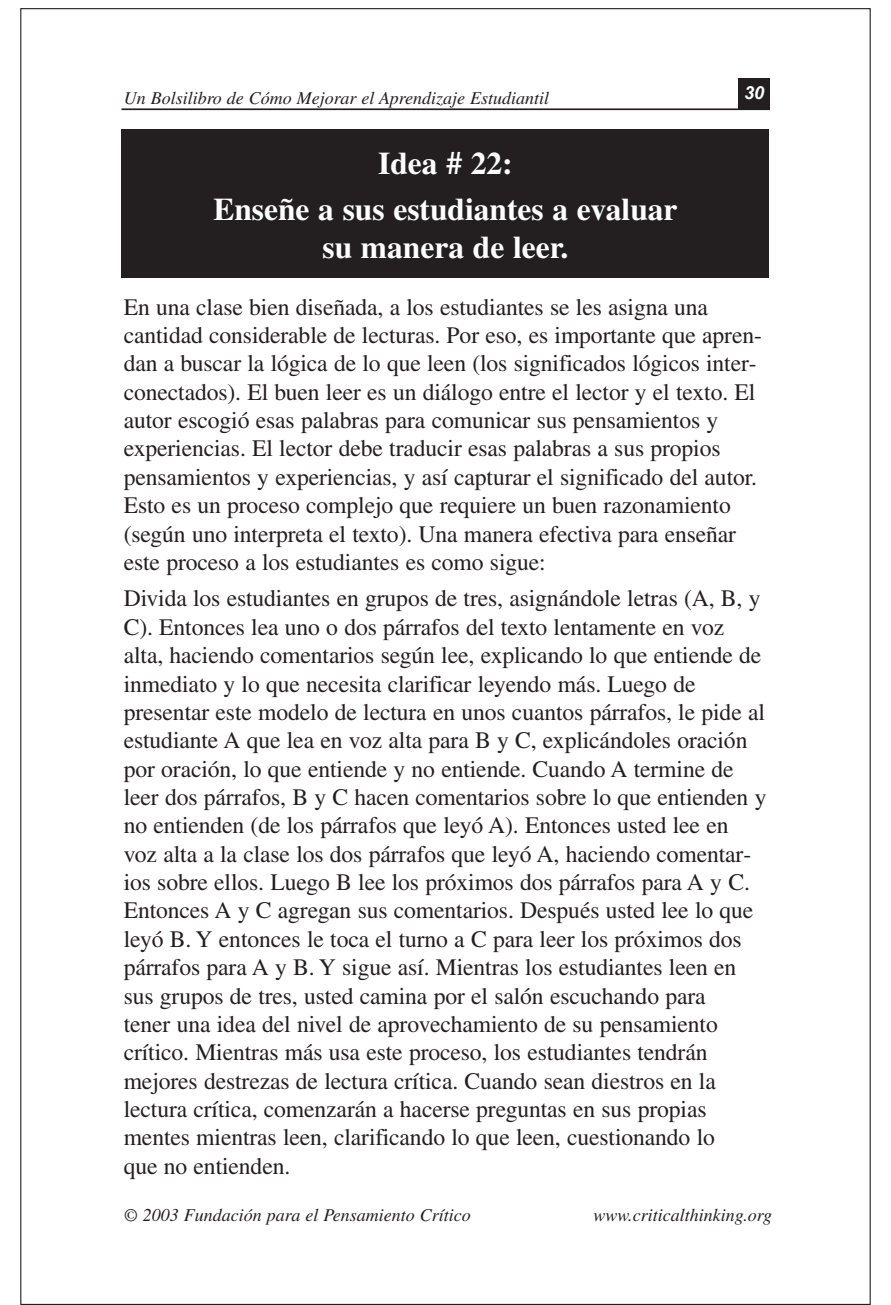
<style>
.page{position:relative;width:891px;height:1305px;background:#fff}
.page>*{position:absolute;margin:0;border:0;box-sizing:border-box;transform-origin:0 0}
.t1{font:700 31.5px/45.9px "Times";color:#fff;text-align:center}
.t2{font:23.62px/28.3px "Times";letter-spacing:-.005em;color:#231f20}
.t3{font:italic 18px "Times";color:#231f20}
.t4{font:italic 700 18px "Arial";color:#fff}
</style>
<div class="page">
<div style="left:738px;top:78px;width:31px;height:31px;background:#231f20"></div>
<hr style="left:122px;top:108px;width:648px;height:2px;background:#231f20">
<div style="left:122px;top:130px;width:648px;height:148px;background:#231f20"></div>
<p class="t3" style="left:124px;top:91px;width:427px">Un Bolsilibro de Cómo Mejorar el Aprendizaje Estudiantil</p>
<p class="t4" style="left:744px;top:82px;width:22px">30</p>
<h1 class="t1" style="left:213px;top:143px;width:466px">Idea # 22:<br>Enseñe a sus estudiantes a evaluar</h1>
<h1 class="t1" style="left:323px;top:227px;width:247px">su manera de leer.</h1>
<p class="t2" style="left:124px;top:295px;width:640px">En una clase bien diseñada, a los estudiantes se les asigna una cantidad considerable de lecturas. Por eso, es importante que apren&shy;dan a buscar la lógica de lo que leen (los significados lógicos inter&shy;conectados). El buen leer es un diálogo entre el lector y el texto. El autor escogió esas palabras para comunicar sus pensamientos y experiencias. El lector debe traducir esas palabras a sus propios pensamientos y experiencias, y así capturar el significado del autor.<br>Esto es un proceso complejo que requiere un buen razonamiento (según uno interpreta el texto). Una manera efectiva para enseñar este proceso a los estudiantes es como sigue:</p>
<p class="t2" style="left:124px;top:586px;width:644px">Divida los estudiantes en grupos de tres, asignándole letras (A, B, y C). Entonces lea uno o dos párrafos del texto lentamente en voz alta, haciendo comentarios según lee, explicando lo que entiende de inmediato y lo que necesita clarificar leyendo más. Luego de presentar este modelo de lectura en unos cuantos párrafos, le pide al estudiante A que lea en voz alta para B y C, explicándoles oración por oración, lo que entiende y no entiende. Cuando A termine de leer dos párrafos, B y C hacen comentarios sobre lo que entienden y no entienden (de los párrafos que leyó A). Entonces usted lee en voz alta a la clase los dos párrafos que leyó A, haciendo comentar&shy;ios sobre ellos. Luego B lee los próximos dos párrafos para A y C.<br>Entonces A y C agregan sus comentarios. Después usted lee lo que leyó B. Y entonces le toca el turno a C para leer los próximos dos párrafos para A y B. Y sigue así. Mientras los estudiantes leen en sus grupos de tres, usted camina por el salón escuchando para<br>tener una idea del nivel de aprovechamiento de su pensamiento crítico. Mientras más usa este proceso, los estudiantes tendrán mejores destrezas de lectura crítica. Cuando sean diestros en la lectura crítica, comenzarán a hacerse preguntas en sus propias mentes mientras leen, clarificando lo que leen, cuestionando lo<br>que no entienden.</p>
<p class="t3" style="left:124px;top:1208px;width:348px">© 2003 Fundación para el Pensamiento Crítico</p>
<p class="t3" style="left:594px;top:1208px;width:180px">www.criticalthinking.org</p>
</div>
